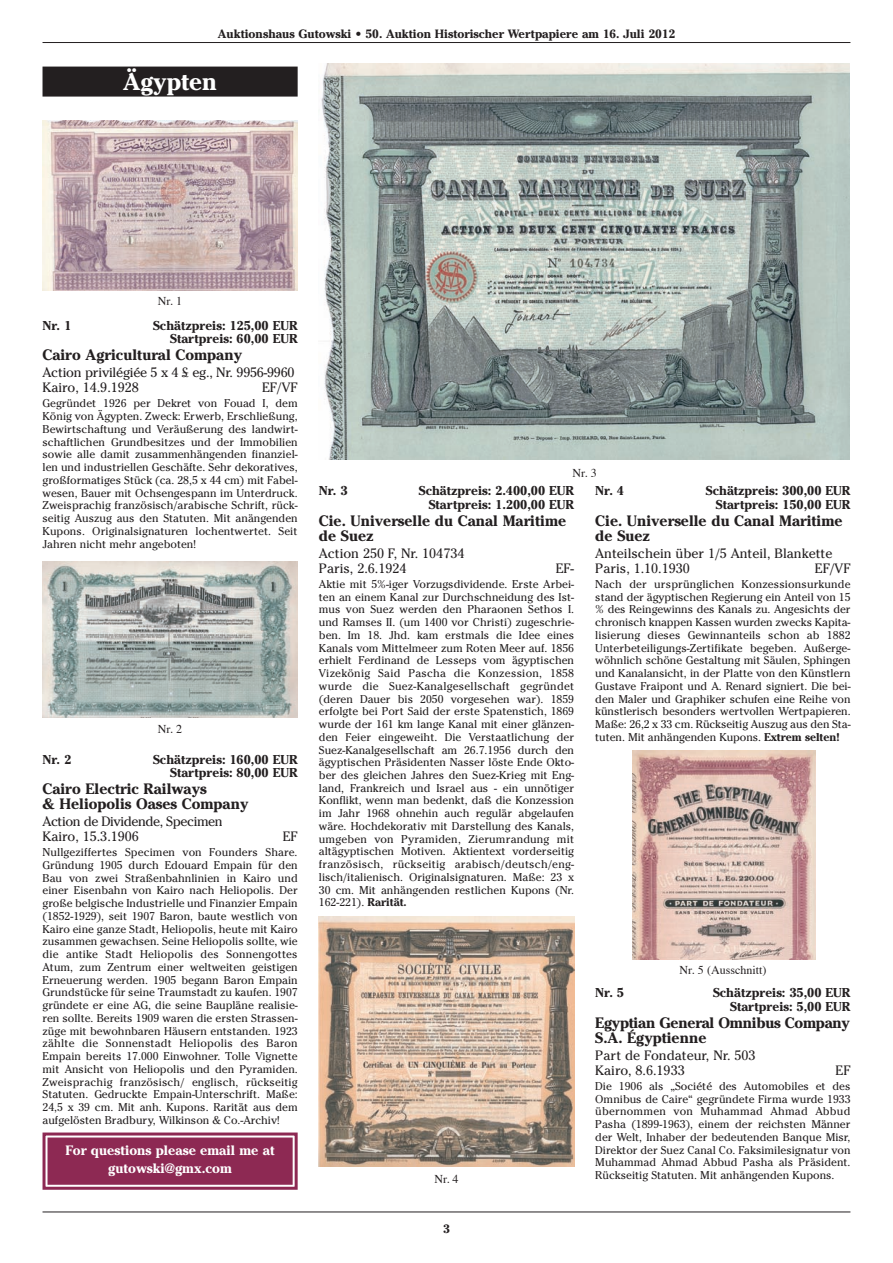
<style>
.page{position:relative;width:893px;height:1263px;background:#fff}
.page>*{position:absolute;margin:0;border:0;box-sizing:border-box;transform-origin:0 0}
.t1{font:700 24px "Cheltenham";color:#fff}
.t2{font:700 15px/15px "Cheltenham";color:#231f20}
.t3{font:13.5px/15px "Cheltenham";color:#231f20}
.t4{font:700 13.5px/18px "Cheltenham";color:#fff;text-align:center}
.t5{font:13.5px/15px "Cheltenham";letter-spacing:-.03em;color:#231f20}
.t6{font:700 12.75px/13.5px "Cheltenham";color:#231f20;text-align:right}
.t7{font:700 12px "Cheltenham";color:#231f20}
.t8{font:12px "Times";color:#231f20}
.t9{font:11.25px/12.8px "Cheltenham";color:#231f20;text-align:justify}
.s1{font-weight:700}
</style>
<div class="page">
<div style="left:43px;top:67px;width:255px;height:30px;background:#231f20"></div>
<hr style="left:43px;top:42px;width:807px;height:1px;background:#231f20">
<hr style="left:43px;top:1211px;width:807px;height:1px;background:#231f20">
<img style="left:43px;top:120px;width:255px;height:171px">
<img style="left:43px;top:561px;width:255px;height:156px">
<div style="left:49px;top:1138px;width:243px;height:46px;background:#8d2953"></div>
<div style="left:43px;top:1132px;width:255px;height:58px;border:3px solid #8d2953"></div>
<div style="left:48px;top:1137px;width:245px;height:48px;border:1px solid #8d2953"></div>
<img style="left:321px;top:64px;width:529px;height:395px">
<img style="left:319px;top:916px;width:255px;height:250px">
<img style="left:633px;top:750px;width:182px;height:210px">
<p class="t7" style="left:218px;top:30px;width:459px">Auktionshaus Gutowski • 50. Auktion Historischer Wertpapiere am 16. Juli 2012</p>
<h1 class="t1" style="left:123px;top:73px;width:96px">Ägypten</h1>
<p class="t8" style="left:158px;top:296px;width:26px">Nr. 1</p>
<p class="t6" style="left:43px;top:320px;width:30px">Nr. 1</p>
<p class="t6" style="left:153px;top:320px;width:146px">Schätzpreis: 125,00 EUR<br>Startpreis: 60,00 EUR</p>
<h2 class="t2" style="left:43px;top:349px;width:201px">Cairo Agricultural Company</h2>
<p class="t3" style="left:43px;top:365px;width:253px">Action privilégiée 5 x 4 £ eg., Nr. 9956-9960<br>Kairo, 14.9.1928</p>
<p class="t3" style="left:262px;top:380px;width:37px">EF/VF</p>
<p class="t9" style="left:43px;top:397px;width:257px">Gegründet 1926 per Dekret von Fouad I, dem König von Ägypten. Zweck: Erwerb, Erschließung, Bewirtschaftung und Veräußerung des landwirt&shy;schaftlichen Grundbesitzes und der Immobilien sowie alle damit zusammenhängenden finanziel&shy;len und industriellen Geschäfte. Sehr dekoratives, großformatiges Stück (ca. 28,5 x 44 cm) mit Fabel&shy;wesen, Bauer mit Ochsengespann im Unterdruck.<br>Zweisprachig französisch/arabische Schrift, rück&shy;seitig Auszug aus den Statuten. Mit anängenden Kupons. Originalsignaturen lochentwertet. Seit Jahren nicht mehr angeboten!</p>
<p class="t8" style="left:158px;top:724px;width:26px">Nr. 2</p>
<p class="t6" style="left:43px;top:754px;width:30px">Nr. 2</p>
<p class="t6" style="left:153px;top:754px;width:146px">Schätzpreis: 160,00 EUR<br>Startpreis: 80,00 EUR</p>
<h2 class="t2" style="left:43px;top:783px;width:207px">Cairo Electric Railways<br>&amp; Heliopolis Oases Company</h2>
<p class="t5" style="left:43px;top:814px;width:182px">Action de Dividende, Specimen<br>Kairo, 15.3.1906</p>
<p class="t3" style="left:283px;top:829px;width:16px">EF</p>
<p class="t9" style="left:43px;top:846px;width:257px">Nullgeziffertes Specimen von Founders Share.<br>Gründung 1905 durch Edouard Empain für den Bau von zwei Straßenbahnlinien in Kairo und einer Eisenbahn von Kairo nach Heliopolis. Der große belgische Industrielle und Finanzier Empain (1852-1929), seit 1907 Baron, baute westlich von Kairo eine ganze Stadt, Heliopolis, heute mit Kairo zusammen gewachsen. Seine Heliopolis sollte, wie die antike Stadt Heliopolis des Sonnengottes Atum, zum Zentrum einer weltweiten geistigen Erneuerung werden. 1905 begann Baron Empain Grundstücke für seine Traumstadt zu kaufen. 1907 gründete er eine AG, die seine Baupläne realisie&shy;ren sollte. Bereits 1909 waren die ersten Strassen&shy;züge mit bewohnbaren Häusern entstanden. 1923 zählte die Sonnenstadt Heliopolis des Baron Empain bereits 17.000 Einwohner. Tolle Vignette mit Ansicht von Heliopolis und den Pyramiden.<br>Zweisprachig französisch/ englisch, rückseitig Statuten. Gedruckte Empain-Unterschrift. Maße:<br>24,5 x 39 cm. Mit anh. Kupons. Rarität aus dem aufgelösten Bradbury, Wilkinson &amp; Co.-Archiv!</p>
<p class="t4" style="left:66px;top:1143px;width:210px">For questions please email me at gutowski@gmx.com</p>
<p class="t8" style="left:572px;top:468px;width:26px">Nr. 3</p>
<p class="t6" style="left:319px;top:485px;width:30px">Nr. 3</p>
<p class="t6" style="left:419px;top:485px;width:157px">Schätzpreis: 2.400,00 EUR<br>Startpreis: 1.200,00 EUR</p>
<h2 class="t2" style="left:319px;top:515px;width:249px">Cie. Universelle du Canal Maritime de Suez</h2>
<p class="t3" style="left:319px;top:546px;width:147px">Action 250 F, Nr. 104734<br>Paris, 2.6.1924</p>
<p class="t3" style="left:556px;top:561px;width:20px">EF-</p>
<p class="t9" style="left:319px;top:577px;width:257px">Aktie mit 5%-iger Vorzugsdividende. Erste Arbei&shy;ten an einem Kanal zur Durchschneidung des Ist&shy;mus von Suez werden den Pharaonen Sethos I. und Ramses II. (um 1400 vor Christi) zugeschrie&shy;ben. Im 18. Jhd. kam erstmals die Idee eines Kanals vom Mittelmeer zum Roten Meer auf. 1856 erhielt Ferdinand de Lesseps vom ägyptischen Vizekönig Said Pascha die Konzession, 1858 wurde die Suez-Kanalgesellschaft gegründet (deren Dauer bis 2050 vorgesehen war). 1859 erfolgte bei Port Said der erste Spatenstich, 1869 wurde der 161 km lange Kanal mit einer glänzen&shy;den Feier eingeweiht. Die Verstaatlichung der Suez-Kanalgesellschaft am 26.7.1956 durch den ägyptischen Präsidenten Nasser löste Ende Okto&shy;ber des gleichen Jahres den Suez-Krieg mit Eng&shy;land, Frankreich und Israel aus - ein unnötiger Konflikt, wenn man bedenkt, daß die Konzession im Jahr 1968 ohnehin auch regulär abgelaufen wäre. Hochdekorativ mit Darstellung des Kanals, umgeben von Pyramiden, Zierumrandung mit altägyptischen Motiven. Aktientext vorderseitig französisch, rückseitig arabisch/deutsch/eng&shy;lisch/italienisch. Originalsignaturen. Maße: 23 x 30 cm. Mit anhängenden restlichen Kupons (Nr.<br>162-221). <span class="s1">Rarität.</span></p>
<p class="t6" style="left:595px;top:485px;width:30px">Nr. 4</p>
<p class="t6" style="left:706px;top:485px;width:146px">Schätzpreis: 300,00 EUR<br>Startpreis: 150,00 EUR</p>
<h2 class="t2" style="left:595px;top:515px;width:249px">Cie. Universelle du Canal Maritime de Suez</h2>
<p class="t3" style="left:595px;top:546px;width:239px">Anteilschein über 1/5 Anteil, Blankette<br>Paris, 1.10.1930</p>
<p class="t3" style="left:815px;top:561px;width:37px">EF/VF</p>
<p class="t9" style="left:595px;top:577px;width:257px">Nach der ursprünglichen Konzessionsurkunde stand der ägyptischen Regierung ein Anteil von 15 % des Reingewinns des Kanals zu. Angesichts der chronisch knappen Kassen wurden zwecks Kapita&shy;lisierung dieses Gewinnanteils schon ab 1882<br>Unterbeteiligungs-Zertifikate begeben. Außerge&shy;wöhnlich schöne Gestaltung mit Säulen, Sphingen und Kanalansicht, in der Platte von den Künstlern Gustave Fraipont und A. Renard signiert. Die bei&shy;den Maler und Graphiker schufen eine Reihe von künstlerisch besonders wertvollen Wertpapieren.<br>Maße: 26,2 x 33 cm. Rückseitig Auszug aus den Sta&shy;tuten. Mit anhängenden Kupons. <span class="s1">Extrem selten!</span></p>
<p class="t8" style="left:434px;top:1174px;width:26px">Nr. 4</p>
<p class="t7" style="left:443px;top:1225px;width:8px">3</p>
<p class="t8" style="left:679px;top:965px;width:88px">Nr. 5 (Ausschnitt)</p>
<p class="t6" style="left:595px;top:987px;width:30px">Nr. 5</p>
<p class="t6" style="left:713px;top:987px;width:139px">Schätzpreis: 35,00 EUR<br>Startpreis: 5,00 EUR</p>
<h2 class="t2" style="left:595px;top:1017px;width:256px">Egyptian General Omnibus Company<br>S.A. Égyptienne</h2>
<p class="t3" style="left:595px;top:1048px;width:162px">Part de Fondateur, Nr. 503<br>Kairo, 8.6.1933</p>
<p class="t3" style="left:836px;top:1063px;width:16px">EF</p>
<p class="t9" style="left:595px;top:1080px;width:257px">Die 1906 als „Société des Automobiles et des Omnibus de Caire“ gegründete Firma wurde 1933 übernommen von Muhammad Ahmad Abbud Pasha (1899-1963), einem der reichsten Männer der Welt, Inhaber der bedeutenden Banque Misr, Direktor der Suez Canal Co. Faksimilesignatur von Muhammad Ahmad Abbud Pasha als Präsident.<br>Rückseitig Statuten. Mit anhängenden Kupons.</p>
</div>
